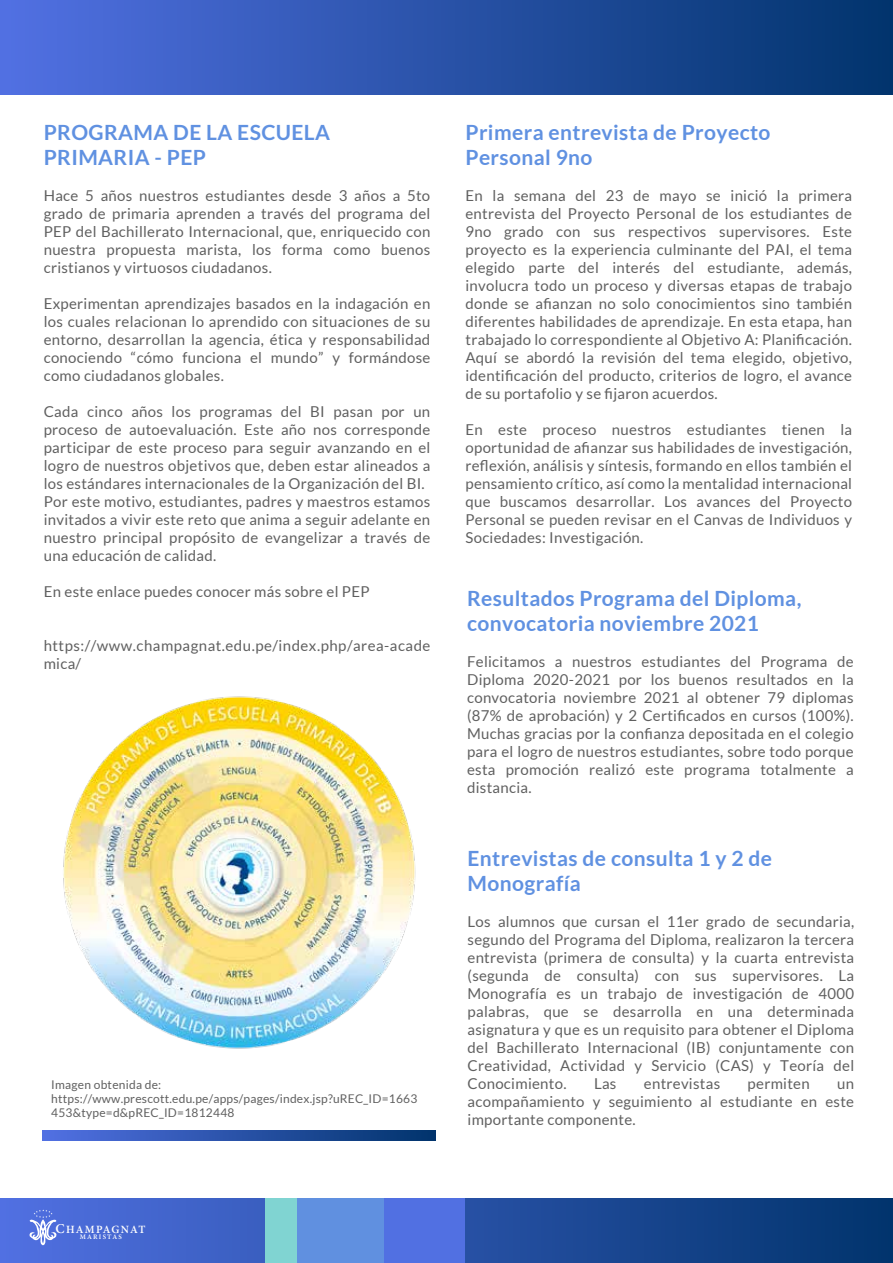
<style>
.page{position:relative;width:893px;height:1263px;background:#fff}
.page>*{position:absolute;margin:0;border:0;box-sizing:border-box;transform-origin:0 0}
.t1{font:700 21px/25.2px "Lato";letter-spacing:.02em;color:#6091e1}
.t2{font:15px/18px "Lato";letter-spacing:.02em;color:#606060;text-align:justify}
.t3{font:12px/14.4px "Lato";letter-spacing:.02em;color:#606060}
.t4{font:600 11.1px "Minion Pro";letter-spacing:.09em;color:#fff}
.t5{font:600 6.9px "Minion Pro";letter-spacing:.18em;color:#fff}
.s1{font-size:13.65px}
</style>
<div class="page">
<svg style="left:0;top:1198px;width:893px;height:65px;background:#264fa2"></svg>
<svg style="left:28px;top:1209px;width:30px;height:36px"></svg>
<div style="left:265px;top:1198px;width:32px;height:65px;background:#80d4d2"></div>
<div style="left:297px;top:1198px;width:87px;height:65px;background:#6090e0"></div>
<div style="left:384px;top:1198px;width:81px;height:65px;background:#5170e2"></div>
<div style="left:0;top:0;width:893px;height:94px;background:linear-gradient(to right,#5271e3,#01346d)"></div>
<hr style="left:234px;top:0;width:76px;height:1px;background:#b75962">
<svg style="left:42px;top:1130px;width:393px;height:10px;background:#2952a7"></svg>
<img style="left:63px;top:696px;width:353px;height:353px">
<h1 class="t1" style="left:44px;top:119px;width:288px">PROGRAMA DE LA ESCUELA<br>PRIMARIA - PEP</h1>
<p class="t2" style="left:44px;top:186px;width:388px">Hace 5 años nuestros estudiantes desde 3 años a 5to grado de primaria aprenden a través del programa del PEP del Bachillerato Internacional, que, enriquecido con nuestra propuesta marista, los forma como buenos cristianos y virtuosos ciudadanos.</p>
<p class="t2" style="left:44px;top:294px;width:388px">Experimentan aprendizajes basados en la indagación en los cuales relacionan lo aprendido con situaciones de su entorno, desarrollan la agencia, ética y responsabilidad conociendo “cómo funciona el mundo” y formándose como ciudadanos globales.</p>
<p class="t2" style="left:44px;top:402px;width:388px;text-align:left">Cada cinco años los programas del BI pasan por un proceso de autoevaluación. Este año nos corresponde participar de este proceso para seguir avanzando en el logro de nuestros objetivos que, deben estar alineados a los estándares internacionales de la Organización del BI.<br>Por este motivo, estudiantes, padres y maestros estamos invitados a vivir este reto que anima a seguir adelante en nuestro principal propósito de evangelizar a través de una educación de calidad.</p>
<p class="t2" style="left:44px;top:582px;width:327px">En este enlace puedes conocer más sobre el PEP</p>
<p class="t2" style="left:44px;top:636px;width:388px">https://www.champagnat.edu.pe/index.php/area-acade mica/</p>
<p class="t3" style="left:51px;top:1077px;width:368px">Imagen obtenida de: https://www.prescott.edu.pe/apps/pages/index.jsp?uREC_ID=1663<br>453&amp;type=d&amp;pREC_ID=1812448</p>
<h1 class="t1" style="left:465px;top:119px;width:307px">Primera entrevista de Proyecto<br>Personal 9no</h1>
<p class="t2" style="left:465px;top:186px;width:388px">En la semana del 23 de mayo se inició la primera entrevista del Proyecto Personal de los estudiantes de 9no grado con sus respectivos supervisores. Este proyecto es la experiencia culminante del PAI, el tema elegido parte del interés del estudiante, además, involucra todo un proceso y diversas etapas de trabajo donde se afianzan no solo conocimientos sino también diferentes habilidades de aprendizaje. En esta etapa, han trabajado lo correspondiente al Objetivo A: Planificación.<br>Aquí se abordó la revisión del tema elegido, objetivo, identificación del producto, criterios de logro, el avance de su portafolio y se fijaron acuerdos.</p>
<p class="t2" style="left:465px;top:420px;width:388px">En este proceso nuestros estudiantes tienen la oportunidad de afianzar sus habilidades de investigación, reflexión, análisis y síntesis, formando en ellos también el pensamiento crítico, así como la mentalidad internacional que buscamos desarrollar. Los avances del Proyecto Personal se pueden revisar en el Canvas de Individuos y Sociedades: Investigación.</p>
<h1 class="t1" style="left:467px;top:586px;width:336px">Resultados Programa del Diploma, convocatoria noviembre 2021</h1>
<p class="t2" style="left:467px;top:653px;width:388px">Felicitamos a nuestros estudiantes del Programa de Diploma 2020-2021 por los buenos resultados en la convocatoria noviembre 2021 al obtener 79 diplomas (87% de aprobación) y 2 Certificados en cursos (100%).<br>Muchas gracias por la confianza depositada en el colegio para el logro de nuestros estudiantes, sobre todo porque esta promoción realizó este programa totalmente a distancia.</p>
<h1 class="t1" style="left:468px;top:845px;width:306px">Entrevistas de consulta 1 y 2 de<br>Monografía</h1>
<p class="t2" style="left:468px;top:912px;width:388px">Los alumnos que cursan el 11er grado de secundaria, segundo del Programa del Diploma, realizaron la tercera entrevista (primera de consulta) y la cuarta entrevista (segunda de consulta) con sus supervisores. La Monografía es un trabajo de investigación de 4000 palabras, que se desarrolla en una determinada asignatura y que es un requisito para obtener el Diploma del Bachillerato Internacional (IB) conjuntamente con Creatividad, Actividad y Servicio (CAS) y Teoría del Conocimiento.</p>
<p class="t2" style="left:594px;top:1074px;width:24px">Las</p>
<p class="t2" style="left:644px;top:1074px;width:78px">entrevistas</p>
<p class="t2" style="left:748px;top:1074px;width:64px">permiten</p>
<p class="t2" style="left:468px;top:1074px;width:388px;text-indent:370px">un acompañamiento y seguimiento al estudiante en este importante componente.</p>
<p class="t4" style="left:55px;top:1221px;width:92px"><span class="s1">C</span>HAMPAGNAT</p>
<p class="t5" style="left:80px;top:1232px;width:44px">MARISTAS</p>
</div>
